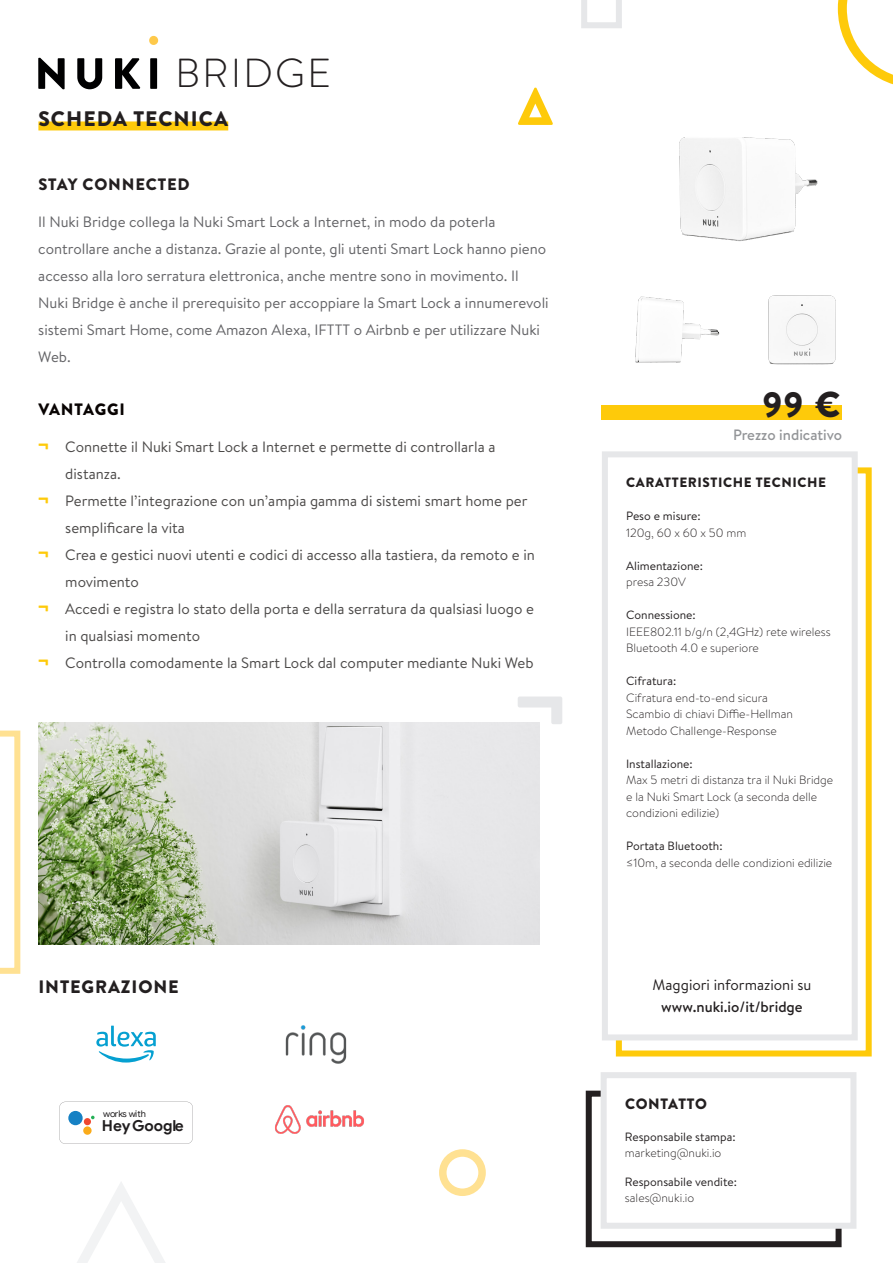
<style>
.page{position:relative;width:893px;height:1263px;background:#fff}
.page>*{position:absolute;margin:0;border:0;box-sizing:border-box;transform-origin:0 0}
.t1{font:900 52.5px "Brandon Grotesque";color:#feca0a}
.t2{font:300 40.5px "Brandon Grotesque";letter-spacing:.05em;color:#231f20}
.t3{font:900 36px "Brandon Grotesque";color:#231f20}
.t4{font:900 21px "Brandon Grotesque";letter-spacing:.05em;color:#231f20}
.t5{font:900 18px "Brandon Grotesque";letter-spacing:.05em;color:#231f20}
.t6{font:900 16.5px "Brandon Grotesque";letter-spacing:.05em;color:#231f20}
.t7{font:900 16.5px "Brandon Grotesque";letter-spacing:.05em;color:#080302}
.t8{font:700 15.15px "Google Sans";color:#201d1e}
.t9{font:15px/27px "Brandon Text";color:#4b4948}
.t10{font:15px/27px "Brandon Text";color:#636366}
.t11{font:15px "Brandon Text";color:#231f20}
.t12{font:500 15px "Brandon Text";color:#231f20}
.t13{font:500 15px "Brandon Text";color:#939598}
.t14{font:900 15px "Brandon Grotesque";letter-spacing:.04em;color:#231f20}
.t15{font:900 13.5px "Brandon Grotesque";letter-spacing:.045em;color:#231f20}
.t16{font:300 12px "Brandon Text";color:#231f20}
.t17{font:12px "Brandon Text";color:#231f20}
.t18{font:9.15px "Google Sans";color:#201d1e}
.s1{font-family:"Brandon Grotesque";font-weight:900;font-size:21px;color:#feca0a}
</style>
<div class="page">
<div style="left:616px;top:467px;width:256px;height:589px;border:6px solid #feca0a"></div>
<svg style="left:38px;top:58px;width:27px;height:31px"></svg>
<svg style="left:77px;top:58px;width:25px;height:31px"></svg>
<svg style="left:115px;top:58px;width:25px;height:31px"></svg>
<div style="left:150px;top:58px;width:7px;height:31px;background:#000001"></div>
<div style="left:149px;top:36px;width:9px;height:9px;background:#fec94a;border-radius:50%"></div>
<div style="left:38px;top:121px;width:190px;height:9px;background:#feca0a"></div>
<div style="left:602px;top:451px;width:256px;height:589px;background:#fff;border:6px solid #e6e7e9"></div>
<div style="left:602px;top:405px;width:240px;height:15px;background:#feca0a"></div>
<svg style="left:518px;top:696px;width:44px;height:28px"></svg>
<div style="left:439px;top:1149px;width:47px;height:47px;border:8px solid #ffe192;border-radius:50%"></div>
<svg style="left:77px;top:1182px;width:88px;height:81px"></svg>
<svg style="left:838px;top:0;width:55px;height:85px"></svg>
<svg style="left:0;top:730px;width:20px;height:244px"></svg>
<svg style="left:581px;top:0;width:41px;height:28px"></svg>
<div style="left:586px;top:1091px;width:256px;height:156px;border:6px solid #231f20"></div>
<div style="left:601px;top:1072px;width:255px;height:157px;background:#fff;border:6px solid #e6e7e9"></div>
<img style="left:635px;top:296px;width:85px;height:67px">
<img style="left:768px;top:295px;width:68px;height:70px">
<img style="left:679px;top:137px;width:139px;height:104px">
<img style="left:38px;top:722px;width:501px;height:222px">
<img style="left:275px;top:1106px;width:89px;height:28px">
<img style="left:285px;top:1026px;width:62px;height:38px">
<svg style="left:96px;top:1026px;width:60px;height:36px"></svg>
<svg style="left:59px;top:1102px;width:134px;height:42px"></svg>
<div style="left:84px;top:1118px;width:7px;height:7px;background:#ef4830;border-radius:50%"></div>
<div style="left:83px;top:1126px;width:9px;height:9px;background:#faab1a;border-radius:50%"></div>
<div style="left:68px;top:1111px;width:15px;height:14px;background:#1681c4;border-radius:50%"></div>
<p class="t2" style="left:175px;top:46px;width:158px">BRIDGE</p>
<p class="t4" style="left:38px;top:104px;width:191px">SCHEDA TECNICA</p>
<p class="t6" style="left:38px;top:172px;width:153px">STAY CONNECTED</p>
<p class="t1" style="left:517px;top:70px;width:39px">∆</p>
<p class="t10" style="left:38px;top:208px;width:512px">Il Nuki Bridge collega la Nuki Smart Lock a Internet, in modo da poterla controllare anche a distanza. Grazie al ponte, gli utenti Smart Lock hanno pieno accesso alla loro serratura elettronica, anche mentre sono in movimento. Il Nuki Bridge è anche il prerequisito per accoppiare la Smart Lock a innumerevoli sistemi Smart Home, come Amazon Alexa, IFTTT o Airbnb e per utilizzare Nuki Web.</p>
<p class="t7" style="left:38px;top:397px;width:88px">VANTAGGI</p>
<p class="t9" style="left:65px;top:433px;width:432px;text-indent:-27px"><span class="s1">¬</span> Connette il Nuki Smart Lock a Internet e permette di controllarla a distanza.</p>
<p class="t9" style="left:65px;top:487px;width:464px;text-indent:-27px"><span class="s1">¬</span> Permette l’integrazione con un’ampia gamma di sistemi smart home per semplificare la vita</p>
<p class="t9" style="left:65px;top:541px;width:471px;text-indent:-27px"><span class="s1">¬</span> Crea e gestici nuovi utenti e codici di accesso alla tastiera, da remoto e in movimento</p>
<p class="t9" style="left:65px;top:595px;width:470px;text-indent:-27px"><span class="s1">¬</span> Accedi e registra lo stato della porta e della serratura da qualsiasi luogo e in qualsiasi momento</p>
<p class="t9" style="left:38px;top:649px;width:497px"><span class="s1">¬</span> Controlla comodamente la Smart Lock dal computer mediante Nuki Web</p>
<p class="t5" style="left:38px;top:974px;width:142px">INTEGRAZIONE</p>
<p class="t18" style="left:103px;top:1108px;width:44px">works with</p>
<p class="t8" style="left:102px;top:1116px;width:83px">Hey Google</p>
<p class="t3" style="left:763px;top:380px;width:79px">99 €</p>
<p class="t13" style="left:733px;top:424px;width:111px">Prezzo indicativo</p>
<p class="t15" style="left:626px;top:473px;width:201px">CARATTERISTICHE TECNICHE</p>
<p class="t17" style="left:626px;top:508px;width:76px">Peso e misure:</p>
<p class="t16" style="left:626px;top:524px;width:122px">120g, 60 x 60 x 50 mm</p>
<p class="t17" style="left:626px;top:557px;width:78px">Alimentazione:</p>
<p class="t16" style="left:626px;top:574px;width:61px">presa 230V</p>
<p class="t17" style="left:626px;top:607px;width:71px">Connessione:</p>
<p class="t16" style="left:626px;top:623px;width:206px">IEEE802.11 b/g/n (2,4GHz) rete wireless</p>
<p class="t16" style="left:626px;top:640px;width:134px">Bluetooth 4.0 e superiore</p>
<p class="t17" style="left:626px;top:673px;width:52px">Cifratura:</p>
<p class="t16" style="left:626px;top:689px;width:143px">Cifratura end-to-end sicura</p>
<p class="t16" style="left:626px;top:706px;width:168px">Scambio di chiavi Diffie-Hellman</p>
<p class="t16" style="left:626px;top:722px;width:152px">Metodo Challenge-Response</p>
<p class="t17" style="left:626px;top:755px;width:68px">Installazione:</p>
<p class="t16" style="left:626px;top:772px;width:208px">Max 5 metri di distanza tra il Nuki Bridge</p>
<p class="t16" style="left:626px;top:788px;width:192px">e la Nuki Smart Lock (a seconda delle</p>
<p class="t16" style="left:626px;top:805px;width:95px">condizioni edilizie)</p>
<p class="t17" style="left:626px;top:838px;width:98px">Portata Bluetooth:</p>
<p class="t16" style="left:626px;top:854px;width:208px">≤10m, a seconda delle condizioni edilizie</p>
<p class="t11" style="left:653px;top:974px;width:160px">Maggiori informazioni su</p>
<p class="t12" style="left:661px;top:996px;width:143px">www.nuki.io/it/bridge</p>
<p class="t14" style="left:625px;top:1093px;width:83px">CONTATTO</p>
<p class="t17" style="left:625px;top:1128px;width:112px">Responsabile stampa:</p>
<p class="t16" style="left:625px;top:1145px;width:98px">marketing@nuki.io</p>
<p class="t17" style="left:625px;top:1173px;width:114px">Responsabile vendite:</p>
<p class="t16" style="left:625px;top:1190px;width:71px">sales@nuki.io</p>
</div>
